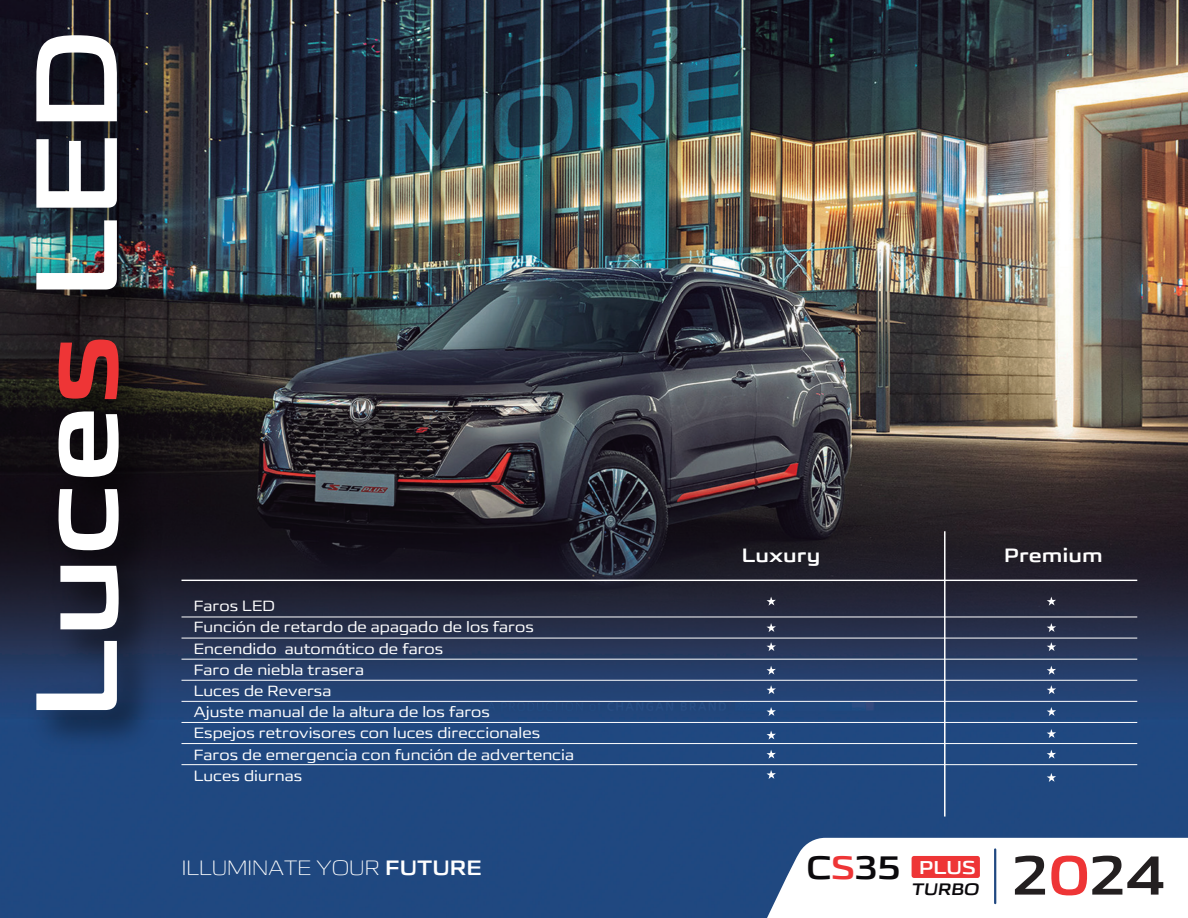
<style>
.page{position:relative;width:1188px;height:918px;background:#fff}
.page>*{position:absolute;margin:0;border:0;box-sizing:border-box;transform-origin:0 0}
.t1{font:116.7px "CHANGANUNITYPES B GB1 0";color:#fff}
.t2{font:55.2px "CHANGANUNITYPES B GB1 0";color:#231f20}
.t3{font:32.7px "CHANGANUNITYPES B GB1 0";color:#0b090c}
.t4{font:21px "CHANGANUNITYPES L GB1 0";color:#fff}
.t5{font:19.5px "CHANGANUNITYPES B GB1 0";color:#fff}
.t6{font:18.75px "CHANGANUNITYPES B GB1 0";color:#fff}
.t7{font:16.8px "CHANGANUNITYPES B GB1 0";color:#0b090c}
.t8{font:15px/21.3px "CHANGANUNITYPES R GB1 0";color:#fff}
.s1{color:#ee3536}
.s2{font-family:"CHANGANUNITYPES B GB1 0"}
</style>
<div class="page">
<img style="left:0;top:0;width:1188px;height:918px">
<hr style="left:182px;top:617px;width:955px;height:1px;background:#fff">
<hr style="left:182px;top:638px;width:955px;height:1px;background:#fff">
<hr style="left:182px;top:659px;width:955px;height:1px;background:#fff">
<hr style="left:182px;top:680px;width:955px;height:1px;background:#fff">
<hr style="left:182px;top:701px;width:955px;height:1px;background:#fff">
<hr style="left:182px;top:722px;width:955px;height:1px;background:#fff">
<hr style="left:182px;top:743px;width:955px;height:1px;background:#fff">
<hr style="left:182px;top:764px;width:955px;height:1px;background:#fff">
<hr style="left:182px;top:580px;width:955px;height:1px;background:#fff">
<hr style="left:944px;top:531px;width:2px;height:286px;background:#fff">
<svg style="left:762px;top:838px;width:426px;height:80px"></svg>
<div style="left:912px;top:856px;width:68px;height:22px;background:#ee3536;border-radius:3px"></div>
<hr style="left:994px;top:849px;width:2px;height:54px;background:#204881">
<svg style="left:767px;top:642px;width:9px;height:9px"></svg>
<svg style="left:767px;top:623px;width:9px;height:9px"></svg>
<svg style="left:767px;top:597px;width:9px;height:9px"></svg>
<svg style="left:767px;top:666px;width:9px;height:9px"></svg>
<svg style="left:767px;top:685px;width:9px;height:9px"></svg>
<svg style="left:767px;top:707px;width:9px;height:9px"></svg>
<svg style="left:767px;top:731px;width:9px;height:9px"></svg>
<svg style="left:767px;top:750px;width:9px;height:9px"></svg>
<svg style="left:767px;top:770px;width:9px;height:9px"></svg>
<svg style="left:1047px;top:642px;width:9px;height:9px"></svg>
<svg style="left:1047px;top:623px;width:9px;height:9px"></svg>
<svg style="left:1047px;top:597px;width:9px;height:9px"></svg>
<svg style="left:1047px;top:666px;width:9px;height:9px"></svg>
<svg style="left:1047px;top:685px;width:9px;height:9px"></svg>
<svg style="left:1047px;top:707px;width:9px;height:9px"></svg>
<svg style="left:1047px;top:729px;width:9px;height:9px"></svg>
<svg style="left:1047px;top:750px;width:9px;height:9px"></svg>
<svg style="left:1047px;top:773px;width:9px;height:9px"></svg>
<img style="left:0;top:10px;width:212px;height:761px">
<h1 class="t1" style="left:6px;top:720px;width:693px;rotate:-90deg">Luce<span class="s1">s</span> LED</h1>
<p class="t8" style="left:194px;top:595px;width:348px">Faros LED<br>Función de retardo de apagado de los faros<br>Encendido automático de faros<br>Faro de niebla trasera<br>Luces de Reversa<br>Ajuste manual de la altura de los faros<br>Espejos retrovisores con luces direccionales</p>
<p class="t8" style="left:194px;top:745px;width:382px;line-height:20.7px">Faros de emergencia con función de advertencia<br>Luces diurnas</p>
<h3 class="t4" style="left:182px;top:855px;width:302px">ILLUMINATE YOUR <span class="s2">FUTURE</span></h3>
<h3 class="t5" style="left:742px;top:543px;width:80px">Luxury</h3>
<h3 class="t5" style="left:1004px;top:543px;width:100px">Premium</h3>
<h3 class="t3" style="left:806px;top:848px;width:95px">C<span class="s1">S</span>35</h3>
<p class="t6" style="left:919px;top:856px;width:58px">PLUS</p>
<h2 class="t2" style="left:1013px;top:842px;width:155px">2<span class="s1">0</span>24</h2>
<p class="t7" style="left:911px;top:879px;width:72px">TURBO</p>
</div>
